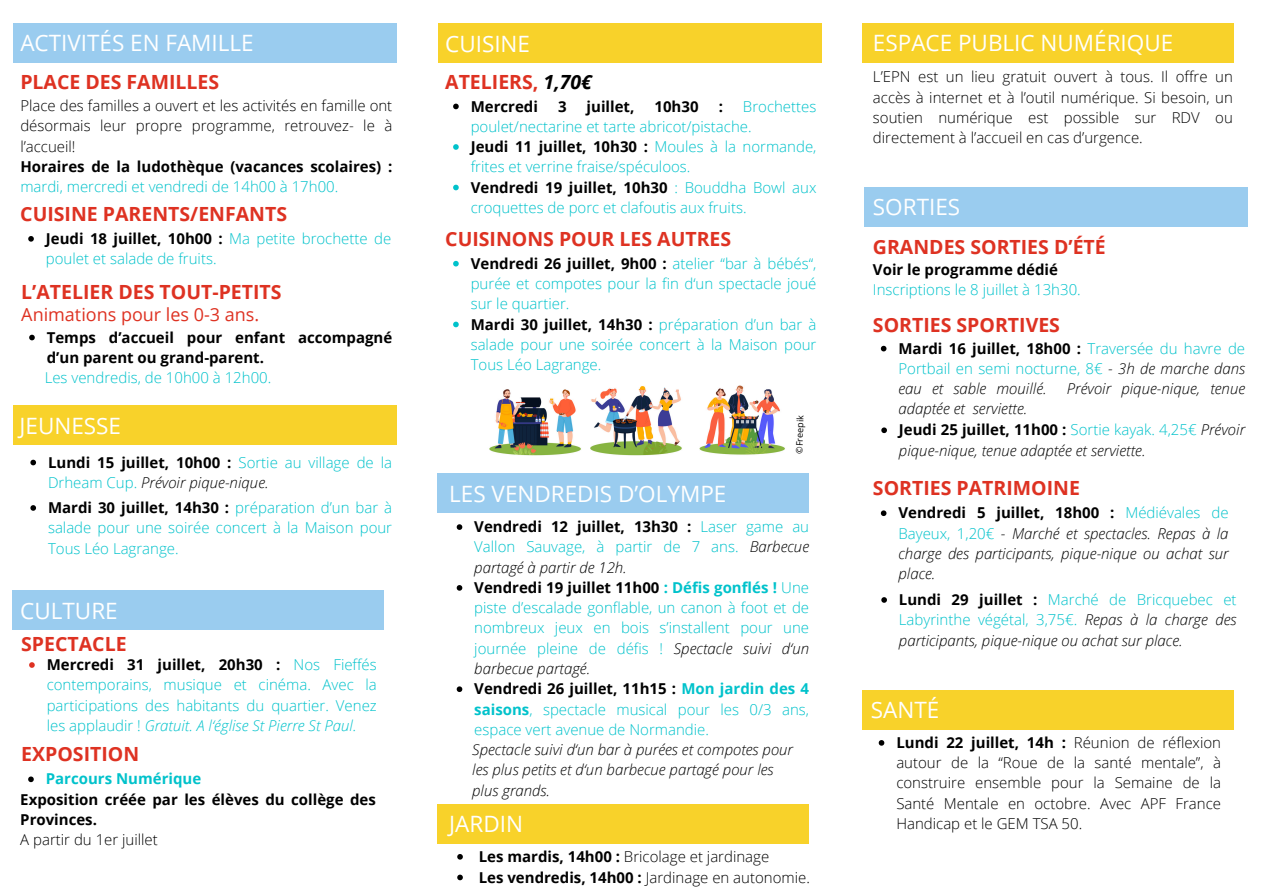
<style>
.page{position:relative;width:1263px;height:894px;background:#fff}
.page>*{position:absolute;margin:0;border:0;box-sizing:border-box;transform-origin:0 0}
.t1{font:22.5px "Open Sans";color:#fff}
.t2{font:700 19.5px "Open Sans";color:#de3222}
.t3{font:18px "Open Sans";color:#de3222}
.t4{font:300 15px/20.2px "Open Sans";color:#00c2cb;text-align:justify}
.t5{font:300 15px/20.2px "Open Sans";color:#000;text-align:justify}
.t6{font:italic 300 15px/20.2px "Open Sans";color:#000}
.t7{font:700 15px/20.2px "Open Sans";color:#000}
.t8{font:700 15px "Open Sans";color:#00c2cb}
.t9{font:9px "Open Sans";color:#000}
.s1{font-weight:300;color:#00c2cb}
.s2{font-weight:700;color:#000}
.s3{font-style:italic;color:#000}
.s4{font-style:italic}
.s5{font-weight:300}
.s6{font-weight:700}
.s7{font-weight:700;font-style:normal}
.s8{font-style:normal;color:#00c2cb}
</style>
<div class="page">
<div style="left:13px;top:23px;width:383px;height:40px;background:#9accef"></div>
<div style="left:437px;top:473px;width:372px;height:39px;background:#9accef"></div>
<svg style="left:457px;top:524px;width:5px;height:5px"></svg>
<svg style="left:457px;top:585px;width:5px;height:5px"></svg>
<svg style="left:457px;top:686px;width:5px;height:5px"></svg>
<div style="left:862px;top:23px;width:372px;height:40px;background:#f8d22a"></div>
<div style="left:437px;top:804px;width:372px;height:40px;background:#f8d22a"></div>
<svg style="left:457px;top:874px;width:6px;height:6px"></svg>
<svg style="left:457px;top:854px;width:6px;height:5px"></svg>
<div style="left:439px;top:23px;width:383px;height:40px;background:#f8d22a"></div>
<svg style="left:453px;top:104px;width:6px;height:5px"></svg>
<svg style="left:453px;top:144px;width:6px;height:6px"></svg>
<svg style="left:453px;top:185px;width:6px;height:5px"></svg>
<svg style="left:453px;top:261px;width:6px;height:5px"></svg>
<svg style="left:453px;top:321px;width:6px;height:6px"></svg>
<div style="left:13px;top:405px;width:383px;height:39px;background:#f8d22a"></div>
<svg style="left:30px;top:505px;width:6px;height:5px"></svg>
<svg style="left:30px;top:459px;width:6px;height:6px"></svg>
<div style="left:864px;top:187px;width:383px;height:39px;background:#9accef"></div>
<svg style="left:881px;top:427px;width:6px;height:6px"></svg>
<svg style="left:881px;top:346px;width:5px;height:5px"></svg>
<svg style="left:881px;top:597px;width:6px;height:5px"></svg>
<svg style="left:881px;top:510px;width:5px;height:6px"></svg>
<svg style="left:28px;top:776px;width:6px;height:5px"></svg>
<div style="left:12px;top:589px;width:371px;height:40px;background:#9accef"></div>
<svg style="left:29px;top:662px;width:6px;height:5px"></svg>
<img style="left:489px;top:385px;width:296px;height:71px">
<svg style="left:28px;top:236px;width:6px;height:5px"></svg>
<div style="left:862px;top:690px;width:372px;height:40px;background:#f8d22a"></div>
<svg style="left:879px;top:740px;width:5px;height:5px"></svg>
<svg style="left:29px;top:334px;width:6px;height:6px"></svg>
<p class="t1" style="left:20px;top:27px;width:235px">ACTIVITÉS EN FAMILLE</p>
<h4 class="t2" style="left:20px;top:68px;width:200px">PLACE DES FAMILLES</h4>
<p class="t5" style="left:20px;top:95px;width:373px">Place des familles a ouvert et les activités en famille ont désormais leur propre programme, retrouvez- le à l’accueil!</p>
<h1 class="t7" style="left:20px;top:156px;width:373px">Horaires de la ludothèque (vacances scolaires) : <span class="s1">mardi, mercredi et vendredi de 14h00 à 17h00.</span></h1>
<h1 class="t2" style="left:20px;top:200px;width:268px">CUISINE PARENTS/ENFANTS</h1>
<h2 class="t4" style="left:46px;top:228px;width:347px"><span class="s2">Jeudi 18 juillet, 10h00 :</span> Ma petite brochette de poulet et salade de fruits.</h2>
<p class="t2" style="left:21px;top:278px;width:262px">L’ATELIER DES TOUT-PETITS</p>
<p class="t7" style="left:47px;top:326px;width:347px">Temps d’accueil pour enfant accompagné d’un parent ou grand-parent.</p>
<h1 class="t4" style="left:45px;top:367px;width:228px">Les vendredis, de 10h00 à 12h00.</h1>
<p class="t3" style="left:21px;top:302px;width:239px">Animations pour les 0-3 ans.</p>
<p class="t1" style="left:19px;top:409px;width:103px">JEUNESSE</p>
<h1 class="t4" style="left:48px;top:451px;width:346px"><span class="s2">Lundi 15 juillet, 10h00 :</span> Sortie au village de la<br>Drheam Cup. <span class="s3">Prévoir pique-nique.</span></h1>
<h4 class="t4" style="left:48px;top:497px;width:346px"><span class="s2">Mardi 30 juillet, 14h30 :</span> préparation d’un bar à salade pour une soirée concert à la Maison pour Tous Léo Lagrange.</h4>
<p class="t1" style="left:20px;top:595px;width:99px">CULTURE</p>
<h4 class="t2" style="left:21px;top:630px;width:107px">SPECTACLE</h4>
<p class="t4" style="left:47px;top:654px;width:332px"><span class="s2">Mercredi 31 juillet, 20h30 :</span> Nos Fieffés contemporains, musique et cinéma. Avec la participations des habitants du quartier. Venez les applaudir ! <span class="s4">Gratuit. A l‘église St Pierre St Paul.</span></p>
<h1 class="t2" style="left:21px;top:739px;width:119px">EXPOSITION</h1>
<p class="t8" style="left:46px;top:768px;width:157px">Parcours Numérique</p>
<p class="t7" style="left:20px;top:788px;width:357px">Exposition créée par les élèves du collège des<br>Provinces.<br><span class="s5">A partir du 1er juillet</span></p>
<h1 class="t1" style="left:445px;top:28px;width:86px">CUISINE</h1>
<h4 class="t2" style="left:445px;top:68px;width:148px">ATELIERS, <span class="s3">1,70€</span></h4>
<p class="t4" style="left:471px;top:95px;width:347px;text-indent:272px">Brochettes poulet/nectarine et tarte abricot/pistache.</p>
<p class="t4" style="left:471px;top:136px;width:347px"><span class="s2">Jeudi 11 juillet, 10h30 :</span> Moules à la normande, frites et verrine fraise/spéculoos.</p>
<h1 class="t4" style="left:471px;top:176px;width:347px"><span class="s2">Vendredi 19 juillet, 10h30</span> : Bouddha Bowl aux croquettes de porc et clafoutis aux fruits.</h1>
<h2 class="t2" style="left:445px;top:225px;width:287px">CUISINONS POUR LES AUTRES</h2>
<p class="t4" style="left:471px;top:253px;width:347px"><span class="s2">Vendredi 26 juillet, 9h00 :</span> atelier “bar à bébés“, purée et compotes pour la fin d‘un spectacle joué sur le quartier.</p>
<h2 class="t4" style="left:471px;top:313px;width:347px"><span class="s2">Mardi 30 juillet, 14h30 :</span> préparation d’un bar à salade pour une soirée concert à la Maison pour Tous Léo Lagrange.</h2>
<p class="t7" style="left:471px;top:95px;width:69px">Mercredi</p>
<p class="t7" style="left:558px;top:95px;width:10px">3</p>
<p class="t7" style="left:587px;top:95px;width:49px">juillet,</p>
<p class="t7" style="left:654px;top:95px;width:46px">10h30</p>
<p class="t7" style="left:719px;top:95px;width:6px">:</p>
<p class="t9" style="left:793px;top:453px;width:40px;rotate:-89deg">©Freepik</p>
<h1 class="t1" style="left:449px;top:477px;width:279px">LES VENDREDIS D’OLYMPE</h1>
<h2 class="t4" style="left:474px;top:516px;width:336px"><span class="s2">Vendredi 12 juillet, 13h30 :</span> Laser game au Vallon Sauvage, à partir de 7 ans. <span class="s3">Barbecue partagé à partir de 12h.</span></h2>
<h4 class="t4" style="left:474px;top:577px;width:336px"><span class="s2">Vendredi 19 juillet 11h00</span> <span class="s6">: Défis gonflés !</span> Une piste d’escalade gonflable, un canon à foot et de nombreux jeux en bois s’installent pour une journée pleine de défis ! <span class="s3">Spectacle suivi d‘un barbecue partagé.</span></h4>
<p class="t4" style="left:474px;top:678px;width:336px"><span class="s2">Vendredi 26 juillet, 11h15 :</span> <span class="s6">Mon jardin des 4 saisons</span>, spectacle musical pour les 0/3 ans, espace vert avenue de Normandie.</p>
<h2 class="t6" style="left:472px;top:739px;width:322px">Spectacle suivi d‘un bar à purées et compotes pour les plus petits et d‘un barbecue partagé pour les</h2>
<p class="t6" style="left:472px;top:779px;width:79px">plus grands.</p>
<h2 class="t1" style="left:449px;top:807px;width:75px">JARDIN</h2>
<h3 class="t5" style="left:479px;top:866px;width:333px"><span class="s6">Les vendredis, 14h00 :</span> Jardinage en autonomie.</h3>
<p class="t5" style="left:479px;top:845px;width:292px"><span class="s6">Les mardis, 14h00 :</span> Bricolage et jardinage</p>
<h2 class="t1" style="left:873px;top:27px;width:302px">ESPACE PUBLIC NUMÉRIQUE</h2>
<h4 class="t5" style="left:873px;top:66px;width:361px">L’EPN est un lieu gratuit ouvert à tous. Il offre un accès à internet et à l’outil numérique. Si besoin, un soutien numérique est possible sur RDV ou directement à l’accueil en cas d’urgence.</h4>
<p class="t1" style="left:873px;top:190px;width:89px">SORTIES</p>
<h2 class="t2" style="left:873px;top:233px;width:234px">GRANDES SORTIES D’ÉTÉ</h2>
<h2 class="t4" style="left:873px;top:259px;width:209px"><span class="s2">Voir le programme dédié<br></span>Inscriptions le 8 juillet à 13h30.</h2>
<p class="t2" style="left:873px;top:311px;width:188px">SORTIES SPORTIVES</p>
<p class="t4" style="left:898px;top:337px;width:348px"><span class="s2">Mardi 16 juillet, 18h00 :</span> Traversée du havre de Portbail en semi nocturne, 8€ <span class="s3">- 3h de marche dans eau et sable mouillé.</span></p>
<p class="t6" style="left:1067px;top:378px;width:180px">Prévoir pique-nique, tenue</p>
<p class="t6" style="left:898px;top:398px;width:130px">adaptée et serviette.</p>
<p class="t6" style="left:899px;top:419px;width:348px"><span class="s7">Jeudi 25 juillet, 11h00 :</span> <span class="s8">Sortie kayak. 4,25€</span> Prévoir pique-nique, tenue adaptée et serviette.</p>
<p class="t2" style="left:873px;top:474px;width:209px">SORTIES PATRIMOINE</p>
<p class="t6" style="left:898px;top:502px;width:332px;text-align:justify"><span class="s7">Vendredi 5 juillet, 18h00 :</span> <span class="s8">Médiévales de Bayeux, 1,20€</span> - Marché et spectacles. Repas à la charge des participants, pique-nique ou achat sur place.</p>
<p class="t6" style="left:899px;top:589px;width:339px;text-align:justify"><span class="s7">Lundi 29 juillet :</span> <span class="s8">Marché de Bricquebec et Labyrinthe végétal, 3,75€.</span> Repas à la charge des participants, pique-nique ou achat sur place.</p>
<p class="t1" style="left:871px;top:693px;width:70px">SANTÉ</p>
<h2 class="t5" style="left:896px;top:731px;width:326px"><span class="s6">Lundi 22 juillet, 14h :</span> Réunion de réflexion autour de la “Roue de la santé mentale”, à construire ensemble pour la Semaine de la Santé Mentale en octobre. Avec APF France Handicap et le GEM TSA 50.</h2>
</div>
